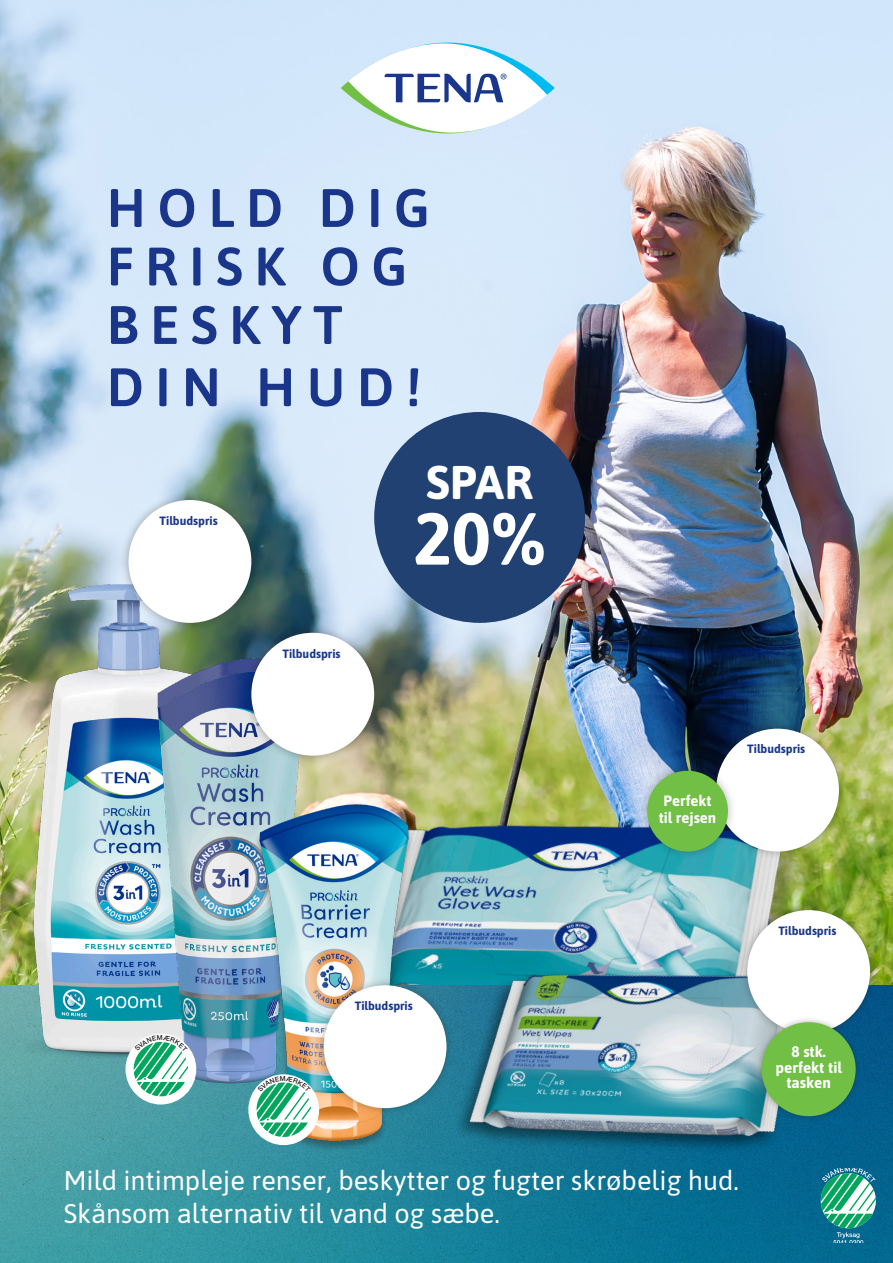
<style>
.page{position:relative;width:893px;height:1263px;background:#fff}
.page>*{position:absolute;margin:0;border:0;box-sizing:border-box;transform-origin:0 0}
.asap_regular_7pt{font:700 73.35px "Asap";color:#fff}
.t1{font:600 54px/58.5px "Asap";letter-spacing:.21em;color:#19368a}
.asap_regular_7pt-2{font:700 47.25px "Asap";color:#fff}
.Subhead_H1{font:27px/32.4px "Asap";color:#fff}
.Subhead_H1-2{font:700 15.3px "Asap";color:#fff}
.Subhead_H1-3{font:700 15px "Asap";color:#fff}
.Subhead_H1-4{font:700 12px "Asap";color:#19368a}
</style>
<div class="page">
<img style="left:0;top:0;width:893px;height:985px">
<img style="left:281px;top:612px;width:612px;height:239px">
<div style="left:708px;top:720px;width:140px;height:140px;background:#231f20;opacity:.34"></div>
<div style="left:716px;top:729px;width:123px;height:122px;background:#fff;border-radius:50%"></div>
<div style="left:638px;top:762px;width:99px;height:99px;background:#231f20;opacity:.34"></div>
<div style="left:647px;top:771px;width:81px;height:80px;background:#71bf44;border-radius:50%"></div>
<img style="left:0;top:985px;width:391px;height:278px">
<img style="left:391px;top:851px;width:502px;height:412px">
<div style="left:739px;top:902px;width:140px;height:139px;background:#231f20;opacity:.34"></div>
<div style="left:747px;top:910px;width:123px;height:123px;background:#fff;border-radius:50%"></div>
<div style="left:755px;top:1016px;width:107px;height:106px;background:#231f20;opacity:.34"></div>
<div style="left:762px;top:1022px;width:94px;height:94px;background:#71bf44;border-radius:50%"></div>
<img style="left:24px;top:549px;width:257px;height:550px">
<img style="left:140px;top:639px;width:180px;height:461px">
<div style="left:254px;top:804px;width:160px;height:348px;background:#231f20;opacity:.37"></div>
<img style="left:256px;top:802px;width:155px;height:342px">
<div style="left:315px;top:977px;width:140px;height:140px;background:#231f20;opacity:.34"></div>
<div style="left:324px;top:985px;width:122px;height:123px;background:#fff;border-radius:50%"></div>
<div style="left:120px;top:492px;width:140px;height:139px;background:#231f20;opacity:.34"></div>
<div style="left:128px;top:500px;width:123px;height:123px;background:#fff;border-radius:50%"></div>
<div style="left:248px;top:1074px;width:71px;height:71px;background:#fff;border-radius:50%"></div>
<div style="left:243px;top:624px;width:140px;height:140px;background:#231f20;opacity:.34"></div>
<div style="left:251px;top:633px;width:123px;height:123px;background:#fff;border-radius:50%"></div>
<div style="left:125px;top:1034px;width:71px;height:70px;background:#fff;border-radius:50%"></div>
<svg style="left:341px;top:43px;width:214px;height:90px"></svg>
<div style="left:374px;top:412px;width:211px;height:211px;background:#214173;border-radius:50%"></div>
<svg style="left:821px;top:1169px;width:55px;height:73px"></svg>
<svg style="left:257px;top:1076px;width:54px;height:61px"></svg>
<svg style="left:134px;top:1035px;width:54px;height:61px"></svg>
<p class="t1" style="left:106px;top:176px;width:325px">HOLD DIG<br>FRISK OG<br>BESKYT</p>
<p class="t1" style="left:106px;top:355px;width:316px">DIN HUD!</p>
<p class="Subhead_H1-4" style="left:160px;top:512px;width:59px">Tilbudspris</p>
<p class="Subhead_H1-4" style="left:282px;top:645px;width:59px">Tilbudspris</p>
<p class="asap_regular_7pt-2" style="left:426px;top:448px;width:109px">SPAR</p>
<p class="asap_regular_7pt" style="left:413px;top:487px;width:134px">20%</p>
<p class="Subhead_H1-3" style="left:663px;top:790px;width:50px">Perfekt</p>
<p class="Subhead_H1-3" style="left:659px;top:807px;width:59px">til rejsen</p>
<p class="Subhead_H1-4" style="left:747px;top:741px;width:59px">Tilbudspris</p>
<p class="Subhead_H1-4" style="left:355px;top:997px;width:59px">Tilbudspris</p>
<p class="Subhead_H1" style="left:64px;top:1163px;width:677px">Mild intimpleje renser, beskytter og fugter skrøbelig hud.<br>Skånsom alternativ til vand og sæbe.</p>
<p class="Subhead_H1-4" style="left:778px;top:922px;width:59px">Tilbudspris</p>
<p class="Subhead_H1-2" style="left:791px;top:1041px;width:36px">8 stk.</p>
<p class="Subhead_H1-2" style="left:775px;top:1056px;width:68px">perfekt til</p>
<p class="Subhead_H1-2" style="left:786px;top:1072px;width:46px">tasken</p>
</div>
